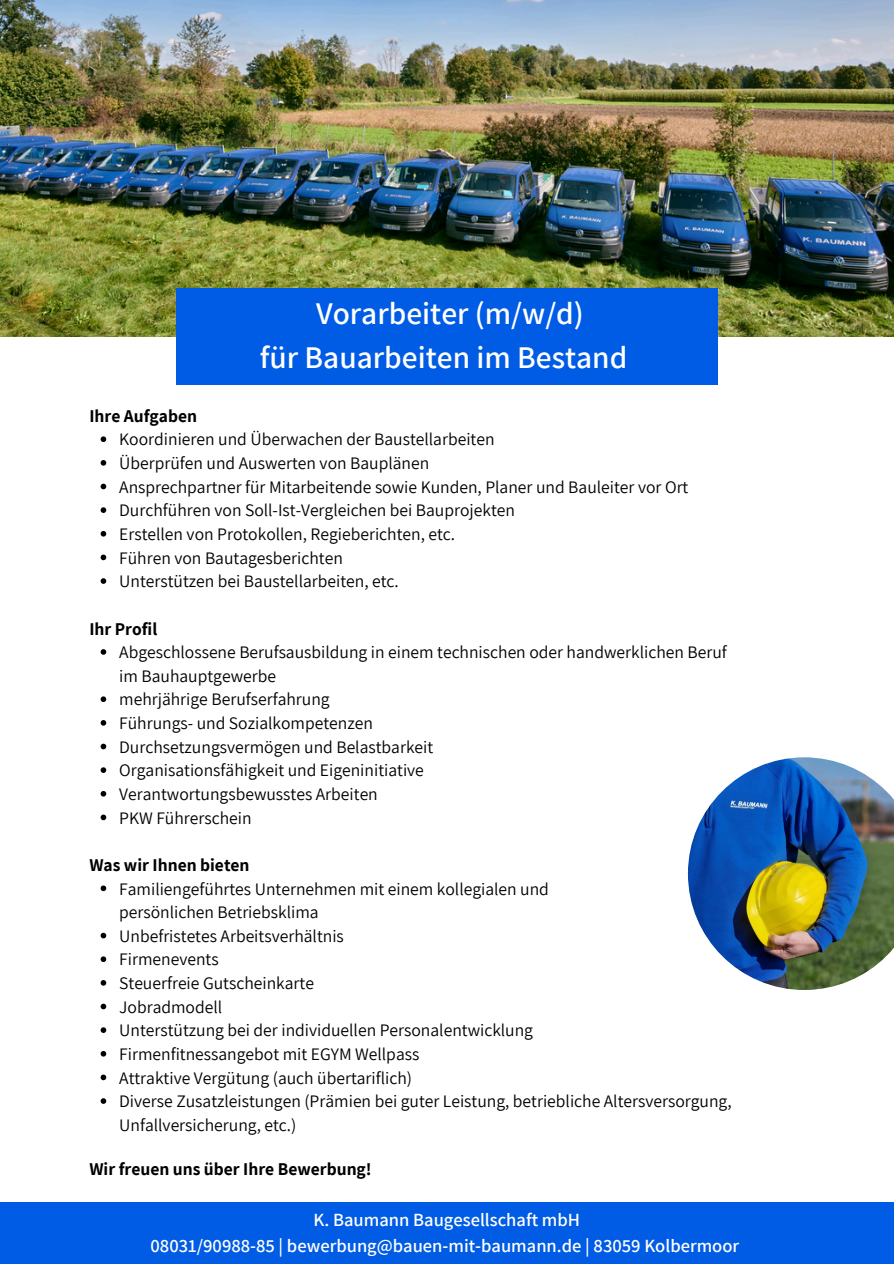
<style>
.page{position:relative;width:894px;height:1264px;background:#fff}
.page>*{position:absolute;margin:0;border:0;box-sizing:border-box;transform-origin:0 0}
.t1{font:600 31.5px/43.8px "Assistant";color:#fff;text-align:center}
.t2{font:600 18.6px/25.8px "Assistant";color:#fff;text-align:center}
.t3{font:17.55px/23.7px "Assistant";color:#000}
.t4{font:700 17.55px "Assistant";color:#000}
</style>
<div class="page">
<img style="left:0;top:0;width:893px;height:336px">
<div style="left:176px;top:289px;width:541px;height:95px;background:#005ce5"></div>
<div style="left:0;top:1202px;width:893px;height:60px;background:#005ce5"></div>
<svg style="left:101px;top:436px;width:5px;height:6px"></svg>
<svg style="left:101px;top:460px;width:5px;height:5px"></svg>
<svg style="left:101px;top:483px;width:5px;height:6px"></svg>
<svg style="left:101px;top:507px;width:5px;height:6px"></svg>
<svg style="left:101px;top:531px;width:5px;height:5px"></svg>
<svg style="left:101px;top:554px;width:5px;height:6px"></svg>
<svg style="left:101px;top:578px;width:5px;height:6px"></svg>
<svg style="left:101px;top:649px;width:5px;height:5px"></svg>
<svg style="left:101px;top:696px;width:5px;height:6px"></svg>
<svg style="left:101px;top:720px;width:5px;height:5px"></svg>
<svg style="left:101px;top:743px;width:5px;height:6px"></svg>
<svg style="left:101px;top:767px;width:5px;height:6px"></svg>
<svg style="left:101px;top:791px;width:5px;height:5px"></svg>
<svg style="left:101px;top:814px;width:5px;height:6px"></svg>
<svg style="left:101px;top:885px;width:5px;height:6px"></svg>
<svg style="left:101px;top:932px;width:5px;height:6px"></svg>
<svg style="left:101px;top:956px;width:5px;height:6px"></svg>
<svg style="left:101px;top:980px;width:5px;height:5px"></svg>
<svg style="left:101px;top:1003px;width:5px;height:6px"></svg>
<svg style="left:101px;top:1027px;width:5px;height:5px"></svg>
<svg style="left:101px;top:1051px;width:5px;height:5px"></svg>
<svg style="left:101px;top:1074px;width:5px;height:6px"></svg>
<svg style="left:101px;top:1098px;width:5px;height:5px"></svg>
<img style="left:687px;top:757px;width:206px;height:232px">
<p class="t1" style="left:260px;top:290px;width:369px">Vorarbeiter (m/w/d)<br>für Bauarbeiten im Bestand</p>
<p class="t4" style="left:89px;top:404px;width:109px">Ihre Aufgaben</p>
<p class="t3" style="left:119px;top:427px;width:377px">Koordinieren und Überwachen der Baustellarbeiten</p>
<h1 class="t3" style="left:119px;top:451px;width:311px">Überprüfen und Auswerten von Bauplänen</h1>
<h2 class="t3" style="left:119px;top:474px;width:570px">Ansprechpartner für Mitarbeitende sowie Kunden, Planer und Bauleiter vor Ort</h2>
<p class="t3" style="left:119px;top:498px;width:397px">Durchführen von Soll-Ist-Vergleichen bei Bauprojekten</p>
<p class="t3" style="left:119px;top:521px;width:337px">Erstellen von Protokollen, Regieberichten, etc.</p>
<p class="t3" style="left:119px;top:545px;width:225px">Führen von Bautagesberichten</p>
<p class="t3" style="left:119px;top:569px;width:281px">Unterstützen bei Baustellarbeiten, etc.</p>
<p class="t4" style="left:89px;top:616px;width:69px">Ihr Profil</p>
<p class="t3" style="left:119px;top:640px;width:609px">Abgeschlossene Berufsausbildung in einem technischen oder handwerklichen Beruf im Bauhauptgewerbe</p>
<p class="t3" style="left:119px;top:687px;width:212px">mehrjährige Berufserfahrung</p>
<h2 class="t3" style="left:119px;top:710px;width:255px">Führungs- und Sozialkompetenzen</h2>
<p class="t3" style="left:119px;top:734px;width:315px">Durchsetzungsvermögen und Belastbarkeit</p>
<p class="t3" style="left:119px;top:758px;width:306px">Organisationsfähigkeit und Eigeninitiative</p>
<p class="t3" style="left:119px;top:781px;width:260px">Verantwortungsbewusstes Arbeiten</p>
<p class="t3" style="left:119px;top:805px;width:134px">PKW Führerschein</p>
<p class="t4" style="left:89px;top:853px;width:162px">Was wir Ihnen bieten</p>
<p class="t3" style="left:119px;top:876px;width:431px">Familiengeführtes Unternehmen mit einem kollegialen und persönlichen Betriebsklima</p>
<p class="t3" style="left:119px;top:923px;width:226px">Unbefristetes Arbeitsverhältnis</p>
<h2 class="t3" style="left:119px;top:947px;width:101px">Firmenevents</h2>
<p class="t3" style="left:119px;top:970px;width:196px">Steuerfreie Gutscheinkarte</p>
<p class="t3" style="left:119px;top:994px;width:104px">Jobradmodell</p>
<p class="t3" style="left:119px;top:1018px;width:415px">Unterstützung bei der individuellen Personalentwicklung</p>
<p class="t3" style="left:119px;top:1041px;width:301px">Firmenfitnessangebot mit EGYM Wellpass</p>
<p class="t3" style="left:119px;top:1065px;width:294px">Attraktive Vergütung (auch übertariflich)</p>
<p class="t3" style="left:119px;top:1088px;width:613px">Diverse Zusatzleistungen (Prämien bei guter Leistung, betriebliche Altersversorgung,<br>Unfallversicherung, etc.)</p>
<p class="t4" style="left:89px;top:1156px;width:284px">Wir freuen uns über Ihre Bewerbung!</p>
<p class="t2" style="left:150px;top:1206px;width:590px">K. Baumann Baugesellschaft mbH<br>08031/90988-85 | bewerbung@bauen-mit-baumann.de | 83059 Kolbermoor</p>
</div>
